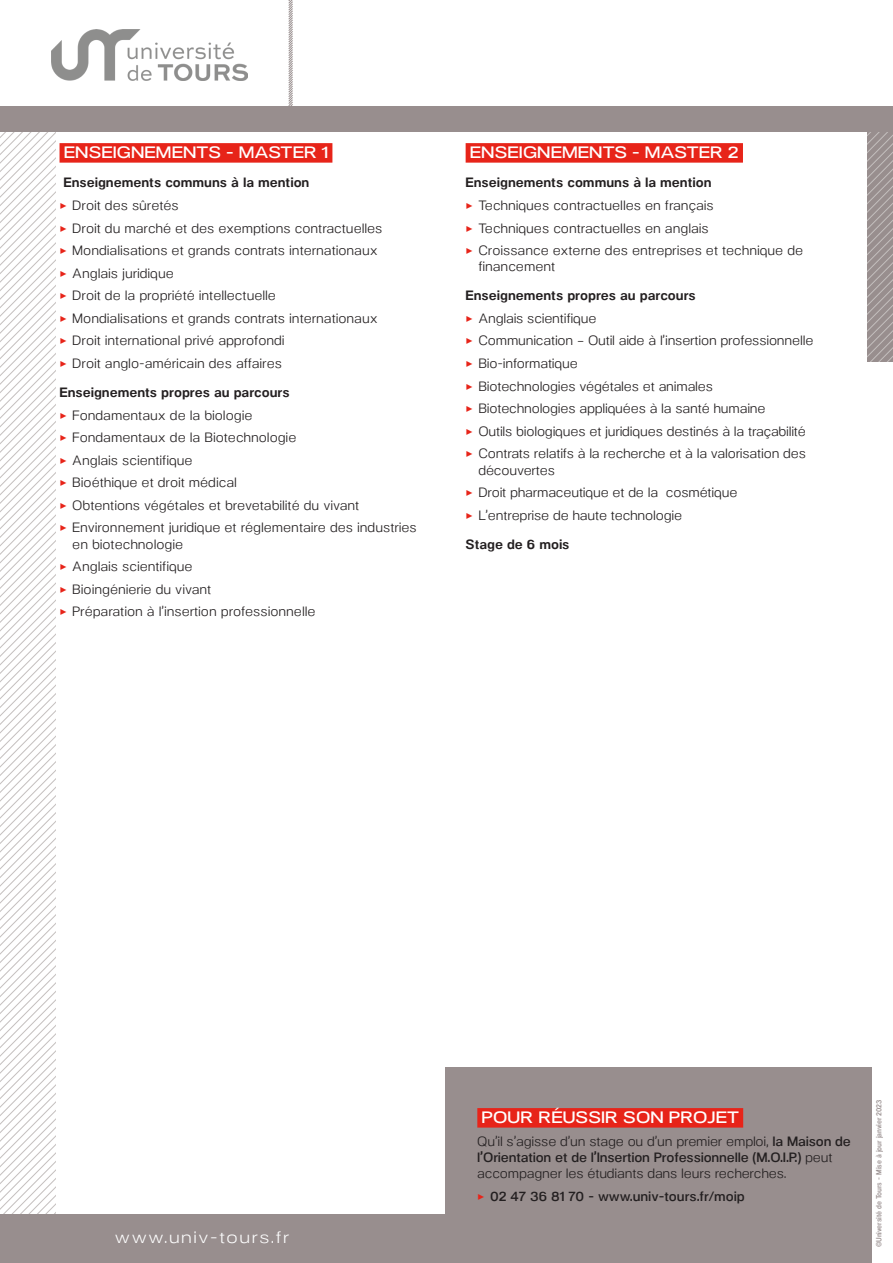
<style>
.page{position:relative;width:893px;height:1263px;background:#fff}
.page>*{position:absolute;margin:0;border:0;box-sizing:border-box;transform-origin:0 0}
.DEG_stabilo{font:600 16.5px "Neo Gram Extended";letter-spacing:.01em;color:#fff}
.t1{font:16.5px "Neo Gram Extended";letter-spacing:.1em;color:#fff}
.t2{font:13.5px/16.2px "Neo Gram";color:#231f20}
.Parag_sdt{font:700 13.5px "Neo Gram";color:#231f20}
.t3{font:600 13.5px "Neo Gram";color:#231f20}
.t4{font:600 7.5px "Neo Gram Condensed";letter-spacing:-.01em;color:#988e8e}
.s1{color:#e72419}
.s2{font-weight:600}
</style>
<div class="page">
<svg style="left:0;top:132px;width:55px;height:1082px"></svg>
<svg style="left:288px;top:0;width:5px;height:106px"></svg>
<svg style="left:867px;top:132px;width:26px;height:229px;background:#9f9695"></svg>
<div style="left:0;top:1214px;width:446px;height:49px;background:#988e8e"></div>
<div style="left:445px;top:1067px;width:427px;height:196px;background:#988e8e"></div>
<div style="left:0;top:106px;width:893px;height:26px;background:#988e8e"></div>
<img style="left:51px;top:30px;width:196px;height:51px">
<div style="left:477px;top:1108px;width:266px;height:19px;background:#e72419"></div>
<div style="left:60px;top:143px;width:272px;height:20px;background:#e72419"></div>
<div style="left:466px;top:143px;width:277px;height:20px;background:#e72419"></div>
<p class="DEG_stabilo" style="left:64px;top:141px;width:266px">ENSEIGNEMENTS - MASTER 1</p>
<p class="Parag_sdt" style="left:64px;top:173px;width:247px">Enseignements communs à la mention</p>
<p class="t2" style="left:60px;top:196px;width:121px"><span class="s1">✓</span> Droit des sûretés</p>
<p class="t2" style="left:60px;top:219px;width:324px"><span class="s1">✓</span> Droit du marché et des exemptions contractuelles</p>
<p class="t2" style="left:60px;top:241px;width:320px"><span class="s1">✓</span> Mondialisations et grands contrats internationaux</p>
<p class="t2" style="left:60px;top:264px;width:116px"><span class="s1">✓</span> Anglais juridique</p>
<p class="t2" style="left:60px;top:287px;width:218px"><span class="s1">✓</span> Droit de la propriété intellectuelle</p>
<p class="t2" style="left:60px;top:309px;width:320px"><span class="s1">✓</span> Mondialisations et grands contrats internationaux</p>
<p class="t2" style="left:60px;top:332px;width:227px"><span class="s1">✓</span> Droit international privé approfondi</p>
<p class="t2" style="left:60px;top:354px;width:224px"><span class="s1">✓</span> Droit anglo-américain des affaires</p>
<p class="Parag_sdt" style="left:60px;top:382px;width:232px">Enseignements propres au parcours</p>
<p class="t2" style="left:60px;top:406px;width:194px"><span class="s1">✓</span> Fondamentaux de la biologie</p>
<p class="t2" style="left:60px;top:428px;width:238px"><span class="s1">✓</span> Fondamentaux de la Biotechnologie</p>
<p class="t2" style="left:60px;top:451px;width:135px"><span class="s1">✓</span> Anglais scientifique</p>
<p class="t2" style="left:60px;top:474px;width:179px"><span class="s1">✓</span> Bioéthique et droit médical</p>
<p class="t2" style="left:60px;top:496px;width:301px"><span class="s1">✓</span> Obtentions végétales et brevetabilité du vivant</p>
<p class="t2" style="left:72px;top:519px;width:346px;text-indent:-13px"><span class="s1">✓</span> Environnement juridique et réglementaire des industries en biotechnologie</p>
<p class="t2" style="left:60px;top:557px;width:135px"><span class="s1">✓</span> Anglais scientifique</p>
<p class="t2" style="left:60px;top:580px;width:153px"><span class="s1">✓</span> Bioingénierie du vivant</p>
<p class="t2" style="left:60px;top:603px;width:258px"><span class="s1">✓</span> Préparation à l’insertion professionnelle</p>
<p class="DEG_stabilo" style="left:470px;top:141px;width:270px">ENSEIGNEMENTS - MASTER 2</p>
<p class="Parag_sdt" style="left:466px;top:173px;width:247px">Enseignements communs à la mention</p>
<p class="t2" style="left:466px;top:196px;width:250px"><span class="s1">✓</span> Techniques contractuelles en français</p>
<p class="t2" style="left:466px;top:219px;width:245px"><span class="s1">✓</span> Techniques contractuelles en anglais</p>
<p class="t2" style="left:478px;top:241px;width:326px;text-indent:-13px"><span class="s1">✓</span> Croissance externe des entreprises et technique de financement</p>
<p class="Parag_sdt" style="left:466px;top:286px;width:232px">Enseignements propres au parcours</p>
<p class="t2" style="left:466px;top:309px;width:132px"><span class="s1">✓</span> Anglais scientifique</p>
<p class="t2" style="left:466px;top:332px;width:349px"><span class="s1">✓</span> Communication – Outil aide à l’insertion professionnelle</p>
<p class="t2" style="left:466px;top:354px;width:114px"><span class="s1">✓</span> Bio-informatique</p>
<p class="t2" style="left:466px;top:377px;width:249px"><span class="s1">✓</span> Biotechnologies végétales et animales</p>
<p class="t2" style="left:466px;top:399px;width:301px"><span class="s1">✓</span> Biotechnologies appliquées à la santé humaine</p>
<p class="t2" style="left:466px;top:422px;width:342px"><span class="s1">✓</span> Outils biologiques et juridiques destinés à la traçabilité</p>
<p class="t2" style="left:478px;top:445px;width:329px;text-indent:-13px"><span class="s1">✓</span> Contrats relatifs à la recherche et à la valorisation des découvertes</p>
<p class="t2" style="left:466px;top:483px;width:273px"><span class="s1">✓</span> Droit pharmaceutique et de la cosmétique</p>
<p class="t2" style="left:466px;top:506px;width:218px"><span class="s1">✓</span> L’entreprise de haute technologie</p>
<p class="Parag_sdt" style="left:466px;top:534px;width:105px">Stage de 6 mois</p>
<p class="t1" style="left:115px;top:1225px;width:175px">www.univ-tours.fr</p>
<p class="DEG_stabilo" style="left:482px;top:1105px;width:259px">POUR RÉUSSIR SON PROJET</p>
<p class="t2" style="left:477px;top:1132px;width:375px">Qu’il s’agisse d’un stage ou d’un premier emploi, <span class="s2">la Maison de l’Orientation et de l’Insertion Professionnelle (M.O.I.P.)</span> peut accompagner les étudiants dans leurs recherches.</p>
<p class="t3" style="left:477px;top:1186px;width:269px"><span class="s1">✓</span> 02 47 36 81 70 - www.univ-tours.fr/moip</p>
<p class="t4" style="left:873px;top:1247px;width:149px;rotate:-90deg">©Université de Tours - Mise à jour janvier 2023</p>
</div>
